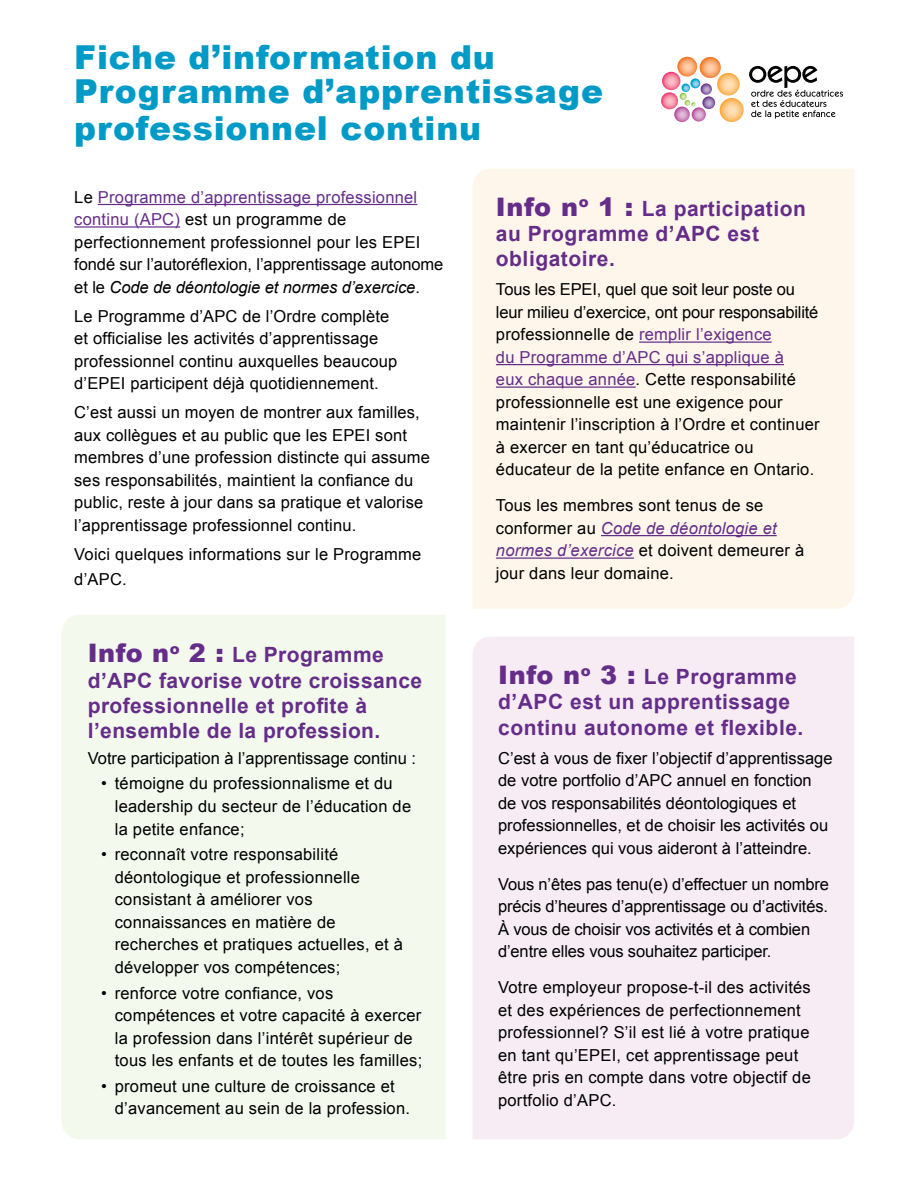
<style>
.page{position:relative;width:918px;height:1188px;background:#fff}
.page>*{position:absolute;margin:0;border:0;box-sizing:border-box;transform-origin:0 0}
.t1{font:900 33px/34.5px "Arial";letter-spacing:.025em;color:#009ac7}
.t2{font:700 21px/25.2px "Arial";letter-spacing:.025em;color:#652d89}
.t3{font:16.5px/22.5px "Arial";letter-spacing:.015em;color:#000}
.t4{font:16.5px/22.5px "Arial";letter-spacing:-.01em;color:#000}
.s1{color:#652d89}
.s2{font-style:italic}
.s3{font-weight:900;font-size:25.5px}
.s4{font-style:italic;color:#652d89}
</style>
<div class="page">
<div style="left:473px;top:168px;width:381px;height:441px;background:#fef6eb"></div>
<div style="left:473px;top:637px;width:381px;height:502px;background:#f7ecf4"></div>
<div style="left:61px;top:615px;width:384px;height:524px;background:#f3f9ec"></div>
<hr style="left:98px;top:204px;width:319px;height:1px;background:#652d89">
<hr style="left:74px;top:226px;width:106px;height:2px;background:#652d89">
<hr style="left:639px;top:342px;width:133px;height:1px;background:#652d89">
<hr style="left:496px;top:364px;width:288px;height:1px;background:#652d89">
<hr style="left:496px;top:387px;width:140px;height:1px;background:#652d89">
<hr style="left:601px;top:535px;width:176px;height:1px;background:#652d89">
<hr style="left:496px;top:558px;width:138px;height:1px;background:#652d89">
<svg style="left:700px;top:57px;width:21px;height:21px"></svg>
<svg style="left:717px;top:73px;width:23px;height:22px"></svg>
<svg style="left:720px;top:98px;width:24px;height:24px"></svg>
<svg style="left:677px;top:57px;width:20px;height:20px"></svg>
<svg style="left:674px;top:107px;width:16px;height:15px"></svg>
<svg style="left:692px;top:107px;width:14px;height:15px"></svg>
<svg style="left:662px;top:72px;width:53px;height:37px"></svg>
<svg style="left:749px;top:66px;width:94px;height:53px"></svg>
<h1 class="t1" style="left:74px;top:38px;width:530px">Fiche d’information du<br>Programme d’apprentissage</h1>
<h1 class="t1" style="left:74px;top:110px;width:409px">professionnel continu</h1>
<p class="t3" style="left:74px;top:186px;width:371px">Le <span class="s1">Programme d’apprentissage professionnel continu (APC)</span> est un programme de perfectionnement professionnel pour les EPEI fondé sur l’autoréflexion, l’apprentissage autonome et le <span class="s2">Code de déontologie et normes d’exercice</span>.</p>
<p class="t3" style="left:74px;top:305px;width:325px">Le Programme d’APC de l’Ordre complète et officialise les activités d’apprentissage professionnel continu auxquelles beaucoup d’EPEI participent déjà quotidiennement.</p>
<p class="t3" style="left:74px;top:401px;width:357px">C’est aussi un moyen de montrer aux familles, aux collègues et au public que les EPEI sont membres d’une profession distincte qui assume ses responsabilités, maintient la confiance du public, reste à jour dans sa pratique et valorise l’apprentissage professionnel continu.</p>
<p class="t3" style="left:74px;top:541px;width:349px;line-height:25.5px">Voici quelques informations sur le Programme d’APC.</p>
<p class="t2" style="left:88px;top:643px;width:336px"><span class="s3">Info n</span><sup>o</sup> <span class="s3">2 :</span> Le Programme d’APC favorise votre croissance professionnelle et profite à l’ensemble de la profession.</p>
<p class="t3" style="left:88px;top:747px;width:330px">Votre participation à l’apprentissage continu :</p>
<p class="t3" style="left:115px;top:773px;width:298px;text-indent:-13px">• témoigne du professionnalisme et du leadership du secteur de l’éducation de la petite enfance;</p>
<p class="t3" style="left:115px;top:843px;width:290px;text-indent:-13px">• reconnaît votre responsabilité déontologique et professionnelle consistant à améliorer vos connaissances en matière de recherches et pratiques actuelles, et à développer vos compétences;</p>
<p class="t3" style="left:115px;top:982px;width:309px;text-indent:-13px">• renforce votre confiance, vos compétences et votre capacité à exercer la profession dans l’intérêt supérieur de tous les enfants et de toutes les familles;</p>
<p class="t3" style="left:115px;top:1075px;width:297px;text-indent:-13px">• promeut une culture de croissance et d’avancement au sein de la profession.</p>
<p class="t2" style="left:496px;top:196px;width:312px"><span class="s3">Info n</span><sup>o</sup> <span class="s3">1 :</span> La participation au Programme d’APC est obligatoire.</p>
<p class="t3" style="left:496px;top:278px;width:325px">Tous les EPEI, quel que soit leur poste ou leur milieu d’exercice, ont pour responsabilité professionnelle de <span class="s1">remplir l’exigence<br>du Programme d’APC qui s’applique à<br>eux chaque année</span>. Cette responsabilité professionnelle est une exigence pour maintenir l’inscription à l’Ordre et continuer à exercer en tant qu’éducatrice ou éducateur de la petite enfance en Ontario.</p>
<p class="t3" style="left:496px;top:495px;width:310px">Tous les membres sont tenus de se conformer au <span class="s4">Code de déontologie et normes d’exercice</span> et doivent demeurer à jour dans leur domaine.</p>
<p class="t2" style="left:498px;top:665px;width:307px"><span class="s3">Info n</span><sup>o</sup> <span class="s3">3 :</span> Le Programme d’APC est un apprentissage continu autonome et flexible.</p>
<p class="t3" style="left:498px;top:747px;width:336px">C’est à vous de fixer l’objectif d’apprentissage de votre portfolio d’APC annuel en fonction de vos responsabilités déontologiques et professionnelles, et de choisir les activités ou expériences qui vous aideront à l’atteindre.</p>
<p class="t4" style="left:498px;top:873px;width:332px">Vous n’êtes pas tenu(e) d’effectuer un nombre précis d’heures d’apprentissage ou d’activités.<br>À vous de choisir vos activités et à combien d’entre elles vous souhaitez participer.</p>
<p class="t3" style="left:498px;top:977px;width:314px">Votre employeur propose-t-il des activités et des expériences de perfectionnement professionnel? S’il est lié à votre pratique en tant qu’EPEI, cet apprentissage peut être pris en compte dans votre objectif de portfolio d’APC.</p>
</div>
